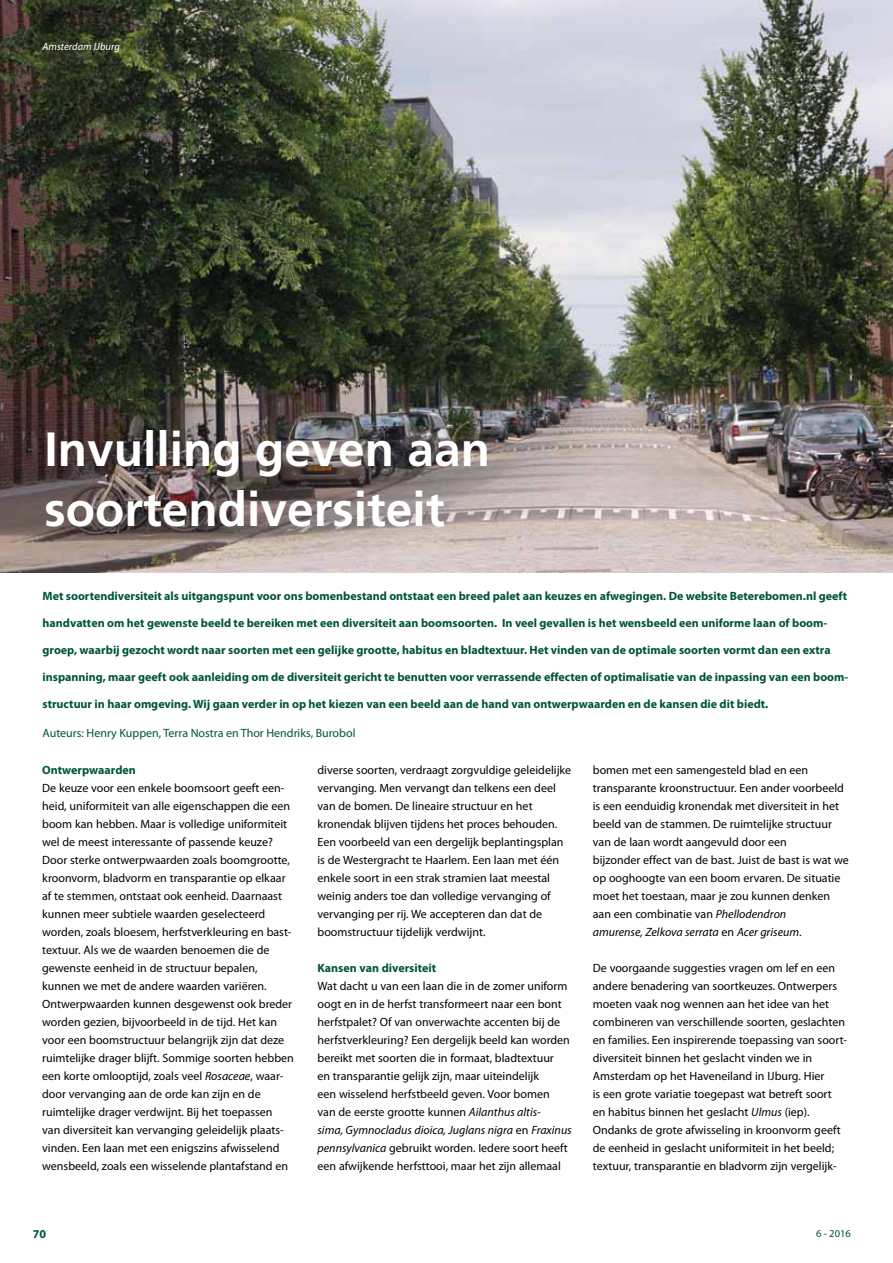
<style>
.page{position:relative;width:893px;height:1263px;background:#fff}
.page>*{position:absolute;margin:0;border:0;box-sizing:border-box;transform-origin:0 0}
.t1{font:700 48px/60px "Frutiger";color:#fff}
.t2{font:12px/18px "Myriad Pro";color:#000}
.t3{font:700 12px "Myriad Pro";color:#00533d}
.t4{font:12px "Myriad Pro";color:#00533d}
.t5{font:italic 10.5px "Myriad Pro";color:#fff}
.t6{font:10.5px "Myriad Pro";color:#00533d}
.s1{font-style:italic}
</style>
<div class="page">
<img style="left:0;top:0;width:893px;height:572px">
<p class="t5" style="left:43px;top:40px;width:79px">Amsterdam IJburg</p>
<h1 class="t1" style="left:45px;top:419px;width:447px">Invulling geven aan soortendiversiteit</h1>
<p class="t3" style="left:43px;top:588px;width:806px">Met soortendiversiteit als uitgangspunt voor ons bomenbestand ontstaat een breed palet aan keuzes en afwegingen. De website Beterebomen.nl geeft</p>
<p class="t3" style="left:43px;top:615px;width:786px">handvatten om het gewenste beeld te bereiken met een diversiteit aan boomsoorten. In veel gevallen is het wensbeeld een uniforme laan of boom-</p>
<p class="t3" style="left:43px;top:642px;width:790px">groep, waarbij gezocht wordt naar soorten met een gelijke grootte, habitus en bladtextuur. Het vinden van de optimale soorten vormt dan een extra</p>
<p class="t3" style="left:43px;top:669px;width:807px">inspanning, maar geeft ook aanleiding om de diversiteit gericht te benutten voor verrassende effecten of optimalisatie van de inpassing van een boom-</p>
<p class="t3" style="left:43px;top:696px;width:727px">structuur in haar omgeving. Wij gaan verder in op het kiezen van een beeld aan de hand van ontwerpwaarden en de kansen die dit biedt.</p>
<p class="t4" style="left:43px;top:725px;width:314px">Auteurs: Henry Kuppen, Terra Nostra en Thor Hendriks, Burobol</p>
<p class="t3" style="left:42px;top:762px;width:95px">Ontwerpwaarden</p>
<p class="t2" style="left:42px;top:779px;width:253px">De keuze voor een enkele boomsoort geeft een&shy;heid, uniformiteit van alle eigenschappen die een boom kan hebben. Maar is volledige uniformiteit wel de meest interessante of passende keuze?<br>Door sterke ontwerpwaarden zoals boomgrootte, kroonvorm, bladvorm en transparantie op elkaar af te stemmen, ontstaat ook eenheid. Daarnaast kunnen meer subtiele waarden geselecteerd worden, zoals bloesem, herfstverkleuring en bast&shy;textuur. Als we de waarden benoemen die de gewenste eenheid in de structuur bepalen, kunnen we met de andere waarden variëren.<br>Ontwerpwaarden kunnen desgewenst ook breder worden gezien, bijvoorbeeld in de tijd. Het kan voor een boomstructuur belangrijk zijn dat deze ruimtelijke drager blijft. Sommige soorten hebben een korte omlooptijd, zoals veel <span class="s1">Rosaceae</span>, waar&shy;door vervanging aan de orde kan zijn en de ruimtelijke drager verdwijnt. Bij het toepassen<br>van diversiteit kan vervanging geleidelijk plaats&shy;vinden. Een laan met een enigszins afwisselend wensbeeld, zoals een wisselende plantafstand en</p>
<p class="t2" style="left:317px;top:761px;width:255px">diverse soorten, verdraagt zorgvuldige geleidelijke vervanging. Men vervangt dan telkens een deel van de bomen. De lineaire structuur en het kronendak blijven tijdens het proces behouden.<br>Een voorbeeld van een dergelijk beplantingsplan is de Westergracht te Haarlem. Een laan met één enkele soort in een strak stramien laat meestal weinig anders toe dan volledige vervanging of vervanging per rij. We accepteren dan dat de boomstructuur tijdelijk verdwijnt.</p>
<p class="t3" style="left:317px;top:960px;width:120px">Kansen van diversiteit</p>
<p class="t2" style="left:317px;top:977px;width:256px">Wat dacht u van een laan die in de zomer uniform oogt en in de herfst transformeert naar een bont herfstpalet? Of van onverwachte accenten bij de herfstverkleuring? Een dergelijk beeld kan worden bereikt met soorten die in formaat, bladtextuur<br>en transparantie gelijk zijn, maar uiteindelijk<br>een wisselend herfstbeeld geven. Voor bomen<br>van de eerste grootte kunnen <span class="s1">Ailanthus altis-<br>sima, Gymnocladus dioica, Juglans nigra</span> en <span class="s1">Fraxinus pennsylvanica</span> gebruikt worden. Iedere soort heeft een afwijkende herfsttooi, maar het zijn allemaal</p>
<p class="t2" style="left:593px;top:761px;width:258px">bomen met een samengesteld blad en een transparante kroonstructuur. Een ander voorbeeld is een eenduidig kronendak met diversiteit in het beeld van de stammen. De ruimtelijke structuur van de laan wordt aangevuld door een<br>bijzonder effect van de bast. Juist de bast is wat we op ooghoogte van een boom ervaren. De situatie moet het toestaan, maar je zou kunnen denken aan een combinatie van <span class="s1">Phellodendron<br>amurense, Zelkova serrata</span> en <span class="s1">Acer griseum</span>.</p>
<p class="t2" style="left:593px;top:959px;width:256px">De voorgaande suggesties vragen om lef en een andere benadering van soortkeuzes. Ontwerpers moeten vaak nog wennen aan het idee van het combineren van verschillende soorten, geslachten en families. Een inspirerende toepassing van soort&shy;diversiteit binnen het geslacht vinden we in Amsterdam op het Haveneiland in IJburg. Hier<br>is een grote variatie toegepast wat betreft soort en habitus binnen het geslacht <span class="s1">Ulmus</span> (iep).<br>Ondanks de grote afwisseling in kroonvorm geeft de eenheid in geslacht uniformiteit in het beeld; textuur, transparantie en bladvorm zijn vergelijk-</p>
<p class="t3" style="left:33px;top:1226px;width:15px">70</p>
<p class="t6" style="left:816px;top:1227px;width:36px">6 - 2016</p>
</div>
